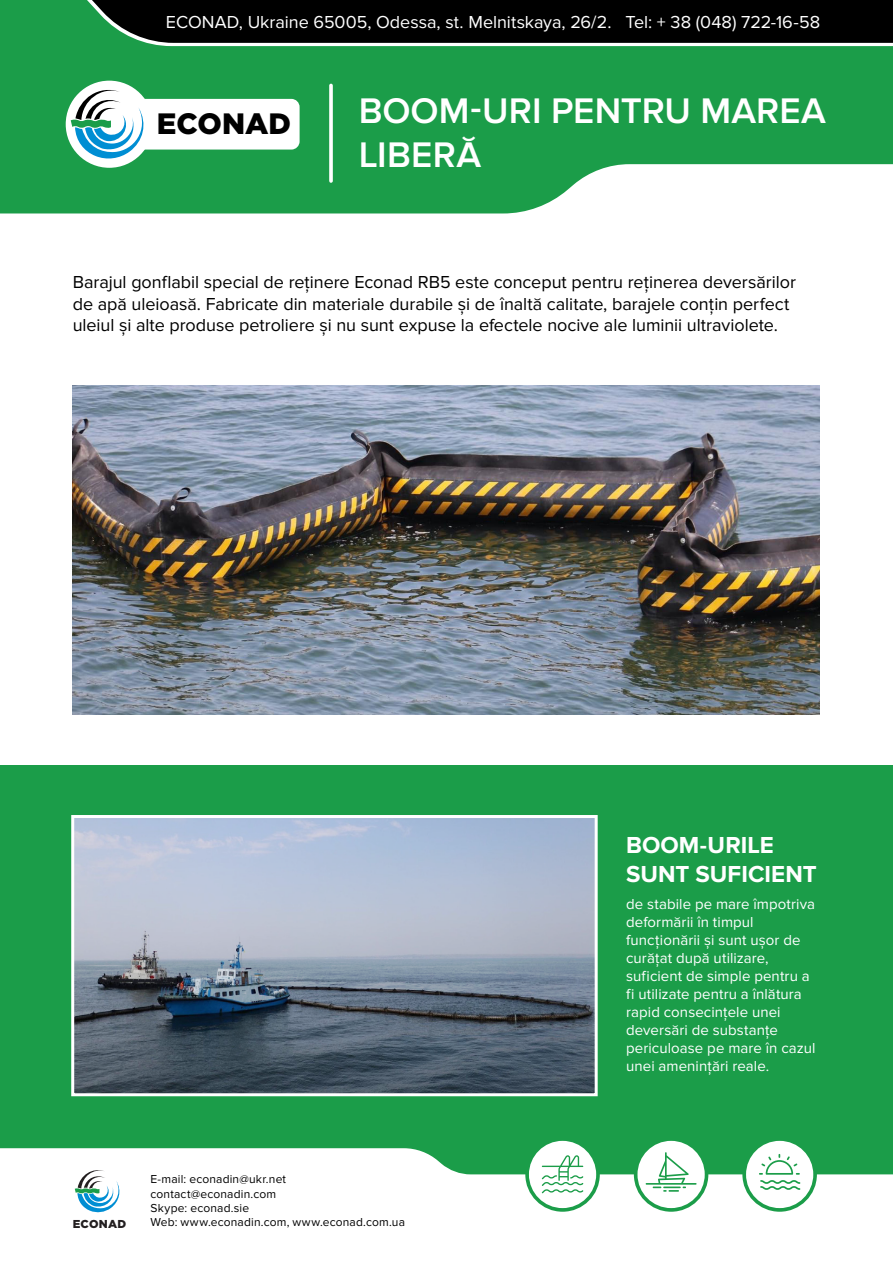
<style>
.page{position:relative;width:893px;height:1263px;background:#fff}
.page>*{position:absolute;margin:0;border:0;box-sizing:border-box;transform-origin:0 0}
.t1{font:600 36.9px/44.2px "Proxima Nova";color:#fff}
.t2{font:900 29.4px "Gotham Pro";color:#000}
.t3{font:700 24px/28.8px "Proxima Nova";letter-spacing:.005em;color:#fff}
.t4{font:18px/21.6px "Proxima Nova";letter-spacing:-.005em;color:#000}
.t5{font:18px "Proxima Nova";color:#fff}
.t6{font:15px/18px "Proxima Nova";letter-spacing:.005em;color:#fff}
.t7{font:12px/14.4px "Proxima Nova";letter-spacing:.015em;color:#000}
.t8{font:900 11.55px "Gotham Pro";letter-spacing:.025em;color:#231f20}
</style>
<div class="page">
<div style="left:0;top:765px;width:893px;height:436px;background:#1b9d49"></div>
<svg style="left:0;top:0;width:893px;height:213px;fill:#1b9d49"></svg>
<svg style="left:0;top:1148px;width:893px;height:53px;fill:#fff"></svg>
<svg style="left:525px;top:1140px;width:75px;height:72px"></svg>
<svg style="left:634px;top:1140px;width:74px;height:72px"></svg>
<svg style="left:742px;top:1140px;width:75px;height:72px"></svg>
<svg style="left:329px;top:85px;width:4px;height:96px"></svg>
<svg style="left:75px;top:1167px;width:48px;height:46px"></svg>
<img style="left:73px;top:386px;width:747px;height:329px">
<svg style="left:75px;top:819px;width:519px;height:273px"></svg>
<div style="left:71px;top:815px;width:527px;height:281px;border:3px solid #fff"></div>
<div style="left:66px;top:81px;width:87px;height:87px;background:#fff;border-radius:50%"></div>
<svg style="left:71px;top:85px;width:229px;height:76px"></svg>
<p class="t5" style="left:166px;top:11px;width:656px">ECONAD, Ukraine 65005, Odessa, st. Melnitskaya, 26/2. Tel: + 38 (048) 722-16-58</p>
<h2 class="t2" style="left:157px;top:107px;width:136px">ECONAD</h2>
<h1 class="t1" style="left:359px;top:89px;width:469px">BOOM-URI PENTRU MAREA<br>LIBERĂ</h1>
<p class="t4" style="left:73px;top:272px;width:725px">Barajul gonflabil special de reținere Econad RB5 este conceput pentru reținerea deversărilor de apă uleioasă. Fabricate din materiale durabile și de înaltă calitate, barajele conțin perfect uleiul și alte produse petroliere și nu sunt expuse la efectele nocive ale luminii ultraviolete.</p>
<p class="t7" style="left:150px;top:1172px;width:137px">E-mail: econadin@ukr.net contact@econadin.com<br>Skype: econad.sie</p>
<p class="t8" style="left:73px;top:1217px;width:55px">ECONAD</p>
<p class="t7" style="left:150px;top:1215px;width:256px">Web: www.econadin.com, www.econad.com.ua</p>
<h3 class="t3" style="left:626px;top:831px;width:192px">BOOM-URILE<br>SUNT SUFICIENT</h3>
<p class="t6" style="left:626px;top:895px;width:191px">de stabile pe mare împotriva deformării în timpul funcționării și sunt ușor de curățat după utilizare, suficient de simple pentru a fi utilizate pentru a înlătura rapid consecințele unei deversări de substanțe periculoase pe mare în cazul unei amenințări reale.</p>
</div>
